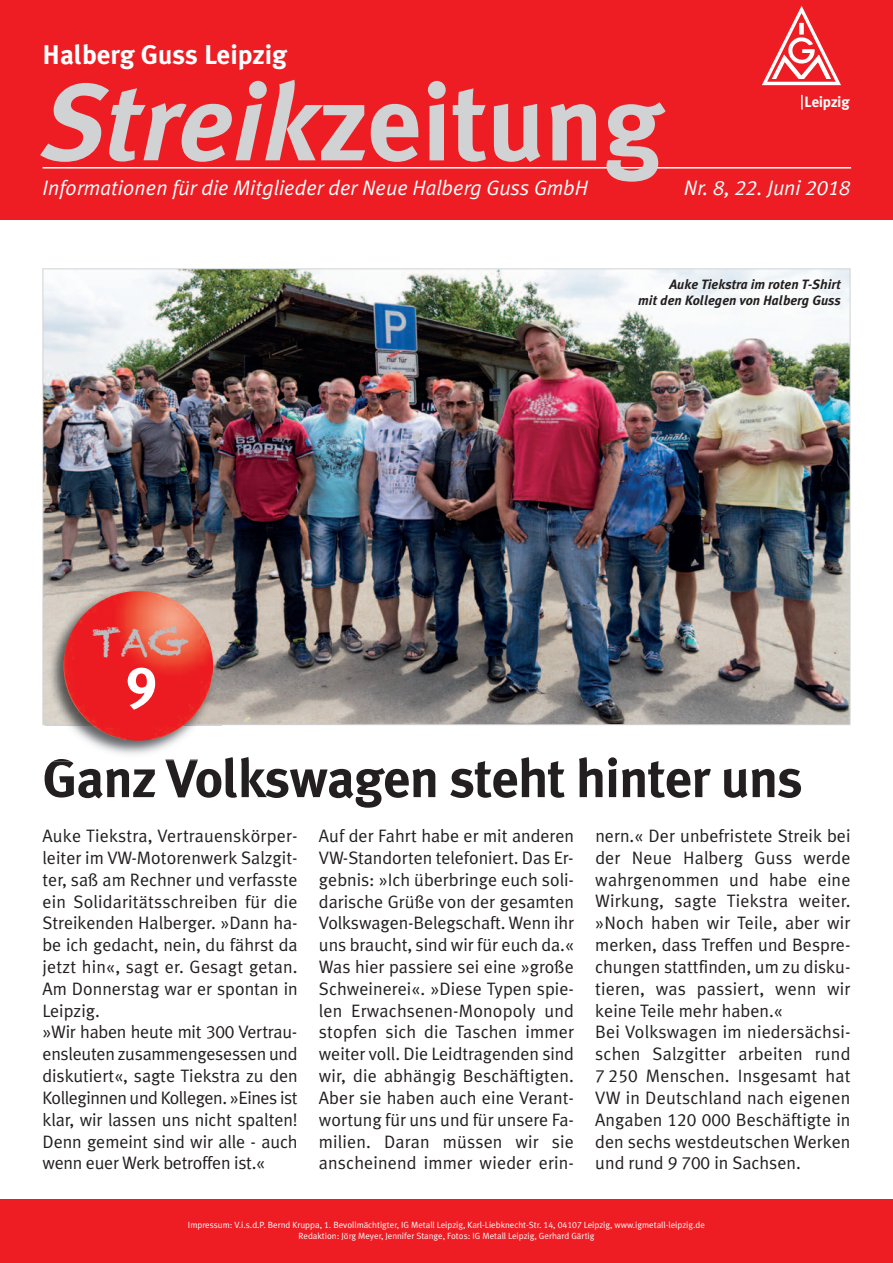
<style>
.page{position:relative;width:893px;height:1263px;background:#fff}
.page>*{position:absolute;margin:0;border:0;box-sizing:border-box;transform-origin:0 0}
.t1{font:108px "Meta BSAG Bold";color:#d1d2d4}
.t2{font:57.15px "Meta BSAG Bold";color:#fff}
.t3{font:54px "Meta BSAG Bold";letter-spacing:-.015em;color:#231f20}
.t4{font:38.1px "Chalkduster";color:#bcbdc0}
.t5{font:27px "Meta BSAG Bold";color:#fff}
.t6{font:italic 21px "Meta BSAG Normal";color:#fff}
.t7{font:18px/21.8px "Meta BSAG Normal";color:#231f20}
.t8{font:700 15px "Meta";color:#fff}
.t9{font:italic 13.5px/16.2px "Meta BSAG Bold";color:#231f20;text-align:right}
.t10{font:9px/10.8px "Meta BSAG Normal";color:#fff;text-align:center}
.s1{font-style:italic}
</style>
<div class="page">
<div style="left:0;top:1199px;width:893px;height:64px;background:#ee1d23"></div>
<div style="left:0;top:0;width:893px;height:219px;background:#ee1d23"></div>
<svg style="left:762px;top:6px;width:79px;height:80px"></svg>
<svg style="left:801px;top:95px;width:2px;height:15px"></svg>
<hr style="left:43px;top:167px;width:808px;height:2px;background:#fff">
<img style="left:45px;top:270px;width:803px;height:453px">
<img style="left:45px;top:585px;width:177px;height:169px">
<img style="left:52px;top:759px;width:146px;height:3px">
<img style="left:63px;top:591px;width:150px;height:150px">
<h3 class="t5" style="left:43px;top:39px;width:246px">Halberg Guss Leipzig</h3>
<h1 class="t1" style="left:43px;top:60px;width:622px"><span class="s1">Streik</span>zeitung</h1>
<p class="t8" style="left:804px;top:93px;width:47px">Leipzig</p>
<p class="t6" style="left:43px;top:175px;width:547px">Informationen für die Mitglieder der Neue Halberg Guss GmbH</p>
<p class="t6" style="left:684px;top:175px;width:168px">Nr. 8, 22. Juni 2018</p>
<h3 class="t4" style="left:92px;top:620px;width:100px">TAG</h3>
<h2 class="t2" style="left:126px;top:653px;width:32px">9</h2>
<p class="t9" style="left:638px;top:276px;width:204px">Auke Tiekstra im roten T-Shirt<br>mit den Kollegen von Halberg Guss</p>
<h3 class="t3" style="left:43px;top:747px;width:762px">Ganz Volkswagen steht hinter uns</h3>
<p class="t7" style="left:43px;top:825px;width:257px">Auke Tiekstra, Vertrauenskörper&shy;leiter im VW-Motorenwerk Salzgit&shy;ter, saß am Rechner und verfasste ein Solidaritätsschreiben für die<br>Streikenden Halberger. »Dann ha&shy;be ich gedacht, nein, du fährst da jetzt hin«, sagt er. Gesagt getan.<br>Am Donnerstag war er spontan in<br>Leipzig.<br>»Wir haben heute mit 300 Vertrau&shy;ensleuten zusammengesessen und diskutiert«, sagte Tiekstra zu den<br>Kolleginnen und Kollegen. »Eines ist klar, wir lassen uns nicht spalten!<br>Denn gemeint sind wir alle - auch wenn euer Werk betroffen ist.«</p>
<p class="t7" style="left:319px;top:825px;width:257px;text-align:justify">Auf der Fahrt habe er mit anderen VW-Standorten telefoniert. Das Er&shy;gebnis: »Ich überbringe euch soli&shy;darische Grüße von der gesamten Volkswagen-Belegschaft. Wenn ihr uns braucht, sind wir für euch da.« Was hier passiere sei eine »große Schweinerei«. »Diese Typen spie&shy;len Erwachsenen-Monopoly und stopfen sich die Taschen immer weiter voll. Die Leidtragenden sind wir, die abhängig Beschäftigten.<br>Aber sie haben auch eine Verant&shy;wortung für uns und für unsere Fa&shy;milien. Daran müssen wir sie anscheinend immer wieder erin-</p>
<p class="t7" style="left:595px;top:825px;width:257px">nern.« Der unbefristete Streik bei der Neue Halberg Guss werde wahrgenommen und habe eine<br>Wirkung, sagte Tiekstra weiter. »Noch haben wir Teile, aber wir merken, dass Treffen und Bespre&shy;chungen stattfinden, um zu disku&shy;tieren, was passiert, wenn wir keine Teile mehr haben.«<br>Bei Volkswagen im niedersächsi&shy;schen Salzgitter arbeiten rund<br>7 250 Menschen. Insgesamt hat<br>VW in Deutschland nach eigenen<br>Angaben 120 000 Beschäftigte in den sechs westdeutschen Werken und rund 9 700 in Sachsen.</p>
<p class="t10" style="left:188px;top:1219px;width:518px">Impressum: V.i.s.d.P. Bernd Kruppa, 1. Bevollmächtigter, IG Metall Leipzig, Karl-Liebknecht-Str. 14, 04107 Leipzig, www.igmetall-leipzig.de<br>Redaktion: Jörg Meyer, Jennifer Stange, Fotos: IG Metall Leipzig, Gerhard Gärtig</p>
</div>
